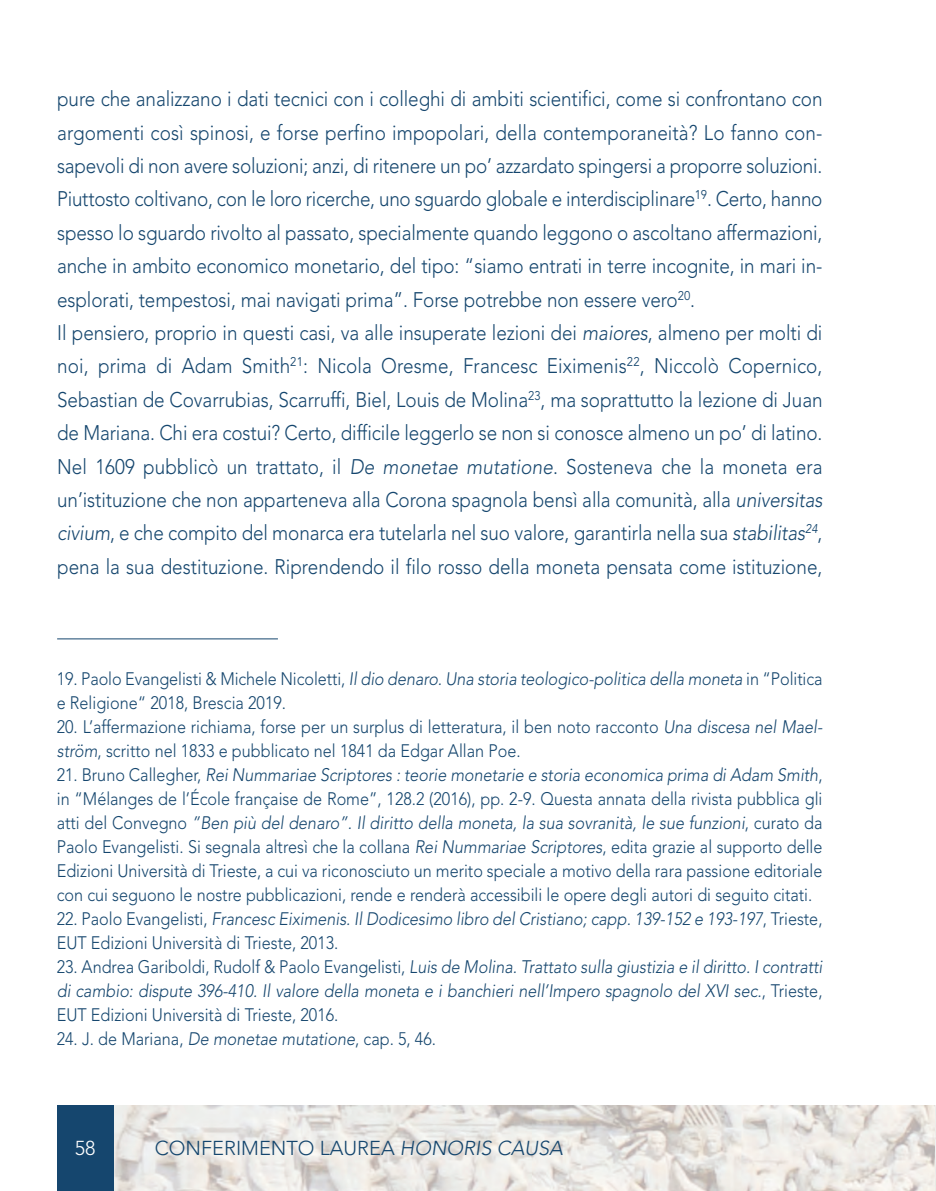
<style>
.page{position:relative;width:936px;height:1191px;background:#fff}
.page>*{position:absolute;margin:0;border:0;box-sizing:border-box;transform-origin:0 0}
.t1{font:300 21px/33.4px "Avenir";letter-spacing:-.005em;color:#15466e;scale:.9 1}
.t2{font:300 20px "Avenir";color:#15466e}
.t3{font:300 20px "Avenir";color:#fff}
.t4{font:300 18px/24px "Avenir";color:#15466e;scale:.9 1}
.t5{font:italic 300 18px/24px "Avenir";color:#15466e;scale:.9 1}
.s1{font-style:italic}
.s2{font-style:normal}
</style>
<div class="page">
<img style="left:113px;top:1105px;width:823px;height:86px">
<div style="left:57px;top:1105px;width:56px;height:86px;background:#15466e"></div>
<hr style="left:57px;top:638px;width:221px;height:1px;background:#15466e">
<p class="t1" style="left:57px;top:84px;width:851px">pure che analizzano i dati tecnici con i colleghi di ambiti scientifici, come si confrontano con argomenti così spinosi, e forse perfino impopolari, della contemporaneità? Lo fanno con&shy;sapevoli di non avere soluzioni; anzi, di ritenere un po’ azzardato spingersi a proporre soluzioni.<br>Piuttosto coltivano, con le loro ricerche, uno sguardo globale e interdisciplinare<sup>19</sup>. Certo, hanno spesso lo sguardo rivolto al passato, specialmente quando leggono o ascoltano affermazioni, anche in ambito economico monetario, del tipo: “siamo entrati in terre incognite, in mari in&shy;esplorati, tempestosi, mai navigati prima”. Forse potrebbe non essere vero<sup>20</sup>.<br>Il pensiero, proprio in questi casi, va alle insuperate lezioni dei <span class="s1">maiores</span>, almeno per molti di noi, prima di Adam Smith<sup>21</sup>: Nicola Oresme, Francesc Eiximenis<sup>22</sup>, Niccolò Copernico, Sebastian de Covarrubias, Scarruffi, Biel, Louis de Molina<sup>23</sup>, ma soprattutto la lezione di Juan de Mariana. Chi era costui? Certo, difficile leggerlo se non si conosce almeno un po’ di latino.<br>Nel 1609 pubblicò un trattato, il <span class="s1">De monetae mutatione</span>. Sosteneva che la moneta era un’istituzione che non apparteneva alla Corona spagnola bensì alla comunità, alla <span class="s1">universitas civium</span>, e che compito del monarca era tutelarla nel suo valore, garantirla nella sua <span class="s1">stabilitas</span><sup>24</sup>, pena la sua destituzione. Riprendendo il filo rosso della moneta pensata come istituzione,</p>
<p class="t4" style="left:57px;top:668px;width:852px">19. Paolo Evangelisti &amp; Michele Nicoletti, <span class="s1">Il dio denaro. Una storia teologico-politica della moneta</span> in “Politica e Religione“ 2018, Brescia 2019.</p>
<p class="t4" style="left:57px;top:716px;width:852px">20. L’affermazione richiama, forse per un surplus di letteratura, il ben noto racconto <span class="s1">Una discesa nel Mael&shy;ström</span>, scritto nel 1833 e pubblicato nel 1841 da Edgar Allan Poe.</p>
<p class="t4" style="left:57px;top:764px;width:852px;text-align:justify">21. Bruno Callegher, <span class="s1">Rei Nummariae Scriptores : teorie monetarie e storia economica prima di Adam Smith</span>, in “Mélanges de l’École française de Rome”, 128.2 (2016), pp. 2-9. Questa annata della rivista pubblica gli atti del Convegno <span class="s1">”Ben più del denaro”. Il diritto della moneta, la sua sovranità, le sue funzioni</span>, curato da Paolo Evangelisti. Si segnala altresì che la collana <span class="s1">Rei Nummariae Scriptores</span>, edita grazie al supporto delle Edizioni Università di Trieste, a cui va riconosciuto un merito speciale a motivo della rara passione editoriale con cui seguono le nostre pubblicazioni, rende e renderà accessibili le opere degli autori di seguito citati.</p>
<p class="t5" style="left:57px;top:908px;width:852px"><span class="s2">22. Paolo Evangelisti,</span> Francesc Eiximenis. Il Dodicesimo libro del Cristiano; capp. 139-152 e 193-197<span class="s2">, Trieste,<br>EUT Edizioni Università di Trieste, 2013.</span></p>
<p class="t5" style="left:57px;top:956px;width:852px;text-align:justify"><span class="s2">23. Andrea Gariboldi, Rudolf &amp; Paolo Evangelisti,</span> Luis de Molina. Trattato sulla giustizia e il diritto. I contratti di cambio: dispute 396-410. Il valore della moneta e i banchieri nell’Impero spagnolo del XVI sec.<span class="s2">, Trieste, EUT Edizioni Università di Trieste, 2016.</span></p>
<p class="t4" style="left:57px;top:1028px;width:423px">24. J. de Mariana, <span class="s1">De monetae mutatione</span>, cap. 5, 46.</p>
<p class="t3" style="left:75px;top:1139px;width:22px">58</p>
<p class="t2" style="left:155px;top:1139px;width:409px">CONFERIMENTO LAUREA <span class="s1">HONORIS CAUSA</span></p>
</div>
